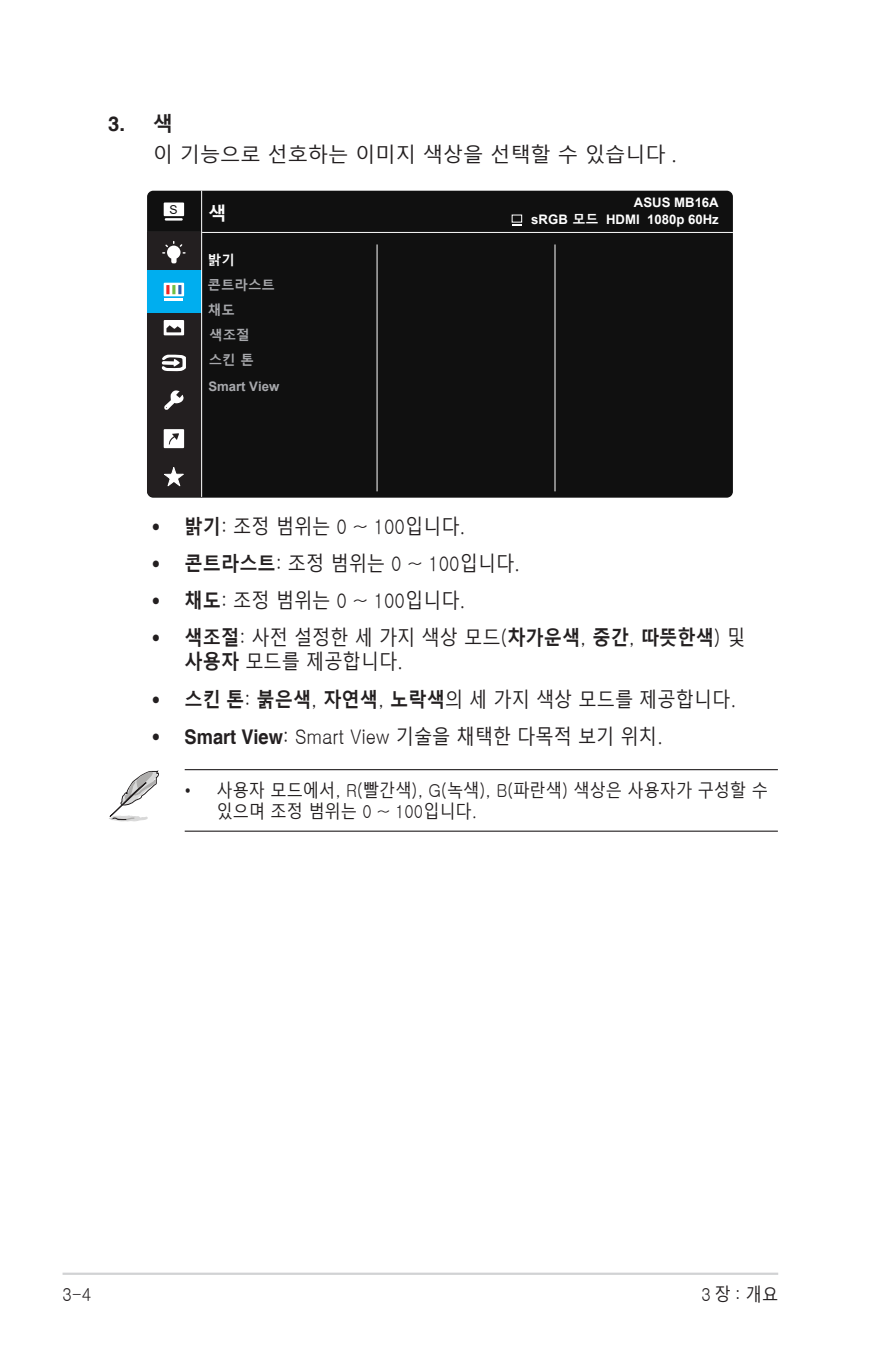
<style>
.page{position:relative;width:893px;height:1346px;background:#fff}
.page>*{position:absolute;margin:0;border:0;box-sizing:border-box;transform-origin:0 0}
.Body_Text_Indent{font:20.25px/24.3px "Malgun Gothic";color:#231f20;scale:.9 1}
.Body_Text_Indent-2{font:20.25px "Malgun Gothic";color:#231f20}
.OSD_Item{font:700 20.25px "Helvetica";color:#231f20}
.t1{font:700 18.45px "Malgun Gothic";color:#fff}
.t2{font:18px/21.6px "Malgun Gothic";color:#231f20;scale:.9 1}
.t3{font:18px "Gulim";color:#231f20;scale:.9 1}
.t4{font:700 13.5px/25.2px "Malgun Gothic";color:#a8a9ad}
.t5{font:700 13.05px "Arial";color:#fff}
.t6{font:700 13.05px "Arial";color:#a8a9ad}
.t7{font:12.15px "Arial";color:#101010}
.s1{font-family:"Malgun Gothic"}
.s2{font-family:"Gulim"}
.s3{color:#fff}
.s4{font-family:"Helvetica";font-weight:700}
.s5{font-weight:700}
</style>
<div class="page">
<hr style="left:63px;top:1272px;width:715px;height:3px;background:#d1d2d4">
<div style="left:147px;top:191px;width:586px;height:307px;background:#101010;border-radius:6px"></div>
<hr style="left:147px;top:232px;width:586px;height:1px;background:#fff">
<hr style="left:377px;top:244px;width:1px;height:247px;background:#fff">
<hr style="left:555px;top:244px;width:1px;height:247px;background:#fff">
<div style="left:164px;top:202px;width:20px;height:14px;background:#fff"></div>
<hr style="left:165px;top:218px;width:18px;height:3px;background:#fff">
<hr style="left:201px;top:191px;width:1px;height:306px;background:#fff">
<svg style="left:147px;top:232px;width:55px;height:265px;background:#394e58"></svg>
<div style="left:512px;top:215px;width:10px;height:7px;border:1px solid #fff"></div>
<svg style="left:512px;top:224px;width:10px;height:2px"></svg>
<hr style="left:185px;top:769px;width:593px;height:1px;background:#231f20">
<hr style="left:185px;top:830px;width:593px;height:2px;background:#231f20">
<svg style="left:109px;top:770px;width:50px;height:52px"></svg>
<p class="OSD_Item" style="left:108px;top:112px;width:66px">3. <span class="s1">색</span></p>
<p class="Body_Text_Indent-2" style="left:153px;top:143px;width:526px">이 기능으로 선호하는 이미지 색상을 선택할 수 있습니다 <span class="s2">.</span></p>
<p class="t7" style="left:170px;top:201px;width:10px">S</p>
<p class="t1" style="left:208px;top:203px;width:20px">색</p>
<p class="t4" style="left:208px;top:247px;width:69px"><span class="s3">밝기 </span>콘트라스트</p>
<p class="t4" style="left:208px;top:298px;width:29px">채도</p>
<p class="t4" style="left:209px;top:323px;width:42px">색조절</p>
<p class="t4" style="left:209px;top:348px;width:47px">스킨 톤</p>
<p class="t6" style="left:208px;top:377px;width:72px">Smart View</p>
<p class="t5" style="left:634px;top:193px;width:86px">ASUS MB16A</p>
<p class="t5" style="left:531px;top:211px;width:189px">sRGB <span class="s1">모드</span> HDMI 1080p 60Hz</p>
<p class="Body_Text_Indent" style="left:153px;top:515px;width:349px"><span class="s4">•</span> <span class="s5">밝기</span><span class="s2">:</span> 조정 범위는 <span class="s2">0 ~ 100</span>입니다<span class="s2">.</span></p>
<p class="Body_Text_Indent" style="left:153px;top:552px;width:410px"><span class="s4">•</span> <span class="s5">콘트라스트</span><span class="s2">:</span> 조정 범위는 <span class="s2">0 ~ 100</span>입니다<span class="s2">.</span></p>
<p class="Body_Text_Indent" style="left:153px;top:589px;width:349px"><span class="s4">•</span> <span class="s5">채도</span><span class="s2">:</span> 조정 범위는 <span class="s2">0 ~ 100</span>입니다<span class="s2">.</span></p>
<p class="Body_Text_Indent" style="left:185px;top:626px;width:624px;text-indent:-32px"><span class="s4">•</span> <span class="s5">색조절</span><span class="s2">:</span> 사전 설정한 세 가지 색상 모드<span class="s2">(</span><span class="s5">차가운색</span><span class="s2">,</span> <span class="s5">중간</span><span class="s2">,</span> <span class="s5">따뜻한색</span><span class="s2">)</span> 및 <span class="s5">사용자</span> 모드를 제공합니다<span class="s2">.</span></p>
<p class="Body_Text_Indent" style="left:153px;top:687px;width:650px"><span class="s4">•</span> <span class="s5">스킨 톤</span><span class="s2">:</span> <span class="s5">붉은색</span><span class="s2">,</span> <span class="s5">자연색</span><span class="s2">,</span> <span class="s5">노락색</span>의 세 가지 색상 모드를 제공합니다<span class="s2">.</span></p>
<p class="Body_Text_Indent" style="left:153px;top:724px;width:569px"><span class="s4">• Smart View</span><span class="s2">: Smart View</span> 기술을 채택한 다목적 보기 위치<span class="s2">.</span></p>
<p class="t2" style="left:217px;top:780px;width:614px;text-indent:-32px"><span class="s2">•</span> 사용자 모드에서<span class="s2">, R(</span>빨간색<span class="s2">), G(</span>녹색<span class="s2">), B(</span>파란색<span class="s2">)</span> 색상은 사용자가 구성할 수 있으며 조정 범위는 <span class="s2">0 ~ 100</span>입니다<span class="s2">.</span></p>
<p class="t3" style="left:63px;top:1285px;width:33px">3-4</p>
<p class="t2" style="left:701px;top:1284px;width:87px"><span class="s2">3</span>장<span class="s2">:</span> 개요</p>
</div>
